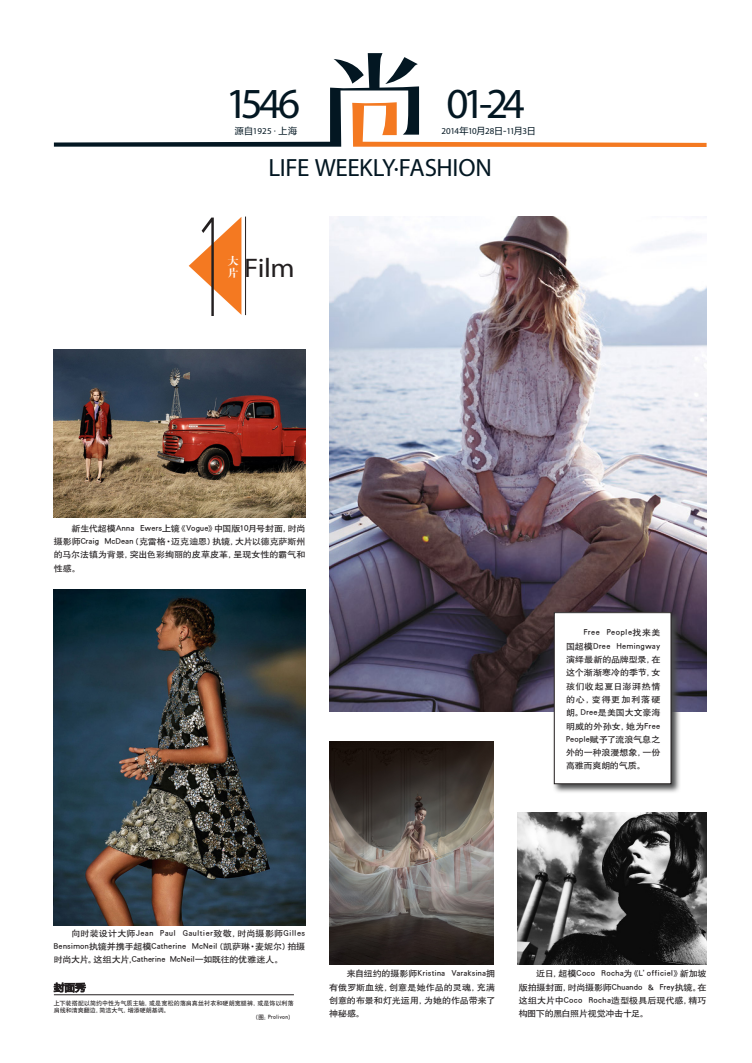
<style>
.page{position:relative;width:752px;height:1063px;background:#fff}
.page>*{position:absolute;margin:0;border:0;box-sizing:border-box;transform-origin:0 0}
.t1{font:43px "Myriad Pro";letter-spacing:-.125em;color:#031722}
._13链接大标题{font:27px "Myriad Pro";color:#231f20;scale:1.08 1}
.t2{font:25px "Myriad Pro";letter-spacing:-.015em;color:#031722}
._13链接大标题-2{font:10.9px/11.7px "H Ya 4 gj";color:#fff;scale:1.05 1}
.t3{font:9px "Myriad Pro";letter-spacing:-.04em;color:#031722}
.t4{font:9px "Microsoft Ya Hei";color:#031722}
._05正文{font:8.4px/13.3px "H Yb 1 gj";color:#231f20;text-align:justify;scale:1.08 1}
._16图注{font:6px/7.2px "H Yb 1 gj";letter-spacing:.01em;color:#231f20}
.s1{font-family:"Microsoft Ya Hei"}
.s2{font-family:"Myriad Pro"}
</style>
<div class="page">
<img style="left:329px;top:217px;width:377px;height:494px">
<svg style="left:54px;top:53px;width:652px;height:94px"></svg>
<hr style="left:245px;top:217px;width:1px;height:98px;background:#231f20">
<svg style="left:189px;top:217px;width:52px;height:99px"></svg>
<svg style="left:54px;top:983px;width:32px;height:10px"></svg>
<hr style="left:54px;top:995px;width:240px;height:1px;background:#231f20">
<svg style="left:552px;top:611px;width:128px;height:182px;background:#7f7e83"></svg>
<div style="left:554px;top:613px;width:116px;height:171px;background:#fff"></div>
<div style="left:553px;top:612px;width:118px;height:172px;border:1px solid #231f20"></div>
<img style="left:54px;top:349px;width:251px;height:168px">
<img style="left:329px;top:742px;width:164px;height:223px">
<img style="left:517px;top:812px;width:189px;height:153px">
<img style="left:54px;top:590px;width:251px;height:335px">
<p class="t1" style="left:226px;top:77px;width:76px">1546</p>
<p class="t1" style="left:446px;top:77px;width:80px">01-24</p>
<p class="t3" style="left:441px;top:125px;width:96px">2014<span class="s1">年</span>10<span class="s1">月</span>28<span class="s1">日-</span>11<span class="s1">月</span>3<span class="s1">日</span></p>
<p class="t2" style="left:268px;top:153px;width:225px">LIFE WEEKLY·FASHION</p>
<p class="t4" style="left:234px;top:124px;width:64px">源自<span class="s2">1925</span> · 上海</p>
<p class="_13链接大标题-2" style="left:227px;top:255px;width:12px">大片</p>
<p class="_13链接大标题" style="left:244px;top:251px;width:48px">Film</p>
<p class="_05正文" style="left:54px;top:522px;width:234px;text-indent:18px">新生代超模Anna Ewers上镜《Vogue》中国版10月号封面，时尚摄影师Craig McDean（克雷格·迈克迪恩）执镜，大片以德克萨斯州的马尔法镇为背景，突出色彩绚丽的皮草皮革，呈现女性的霸气和性感。</p>
<p class="_05正文" style="left:565px;top:626px;width:89px;text-indent:18px">Free People找来美国超模Dree Hemingway演绎最新的品牌型录，在这个渐渐寒冷的季节，女孩们收起夏日澎湃热情的心，变得更加利落硬朗。Dree是美国大文豪海明威的外孙女，她为Free People赋予了流浪气息之外的一种浪漫想象，一份高雅而爽朗的气质。</p>
<p class="_05正文" style="left:54px;top:926px;width:234px;text-indent:18px">向时装设计大师Jean Paul Gaultier致敬，时尚摄影师Gilles Bensimon执镜并携手超模Catherine McNeil（凯萨琳·麦妮尔）拍摄时尚大片。这组大片,Catherine McNeil一如既往的优雅迷人。</p>
<p class="_16图注" style="left:54px;top:1000px;width:241px">上下装搭配以简约中性为气质主轴，或是宽松的落肩真丝衬衣和硬朗宽腿裤，或是饰以利落肩线和清爽翻边，简洁大气，增添硬朗基调。</p>
<p class="_16图注" style="left:252px;top:1014px;width:43px">（图：Prolivon）</p>
<p class="_05正文" style="left:329px;top:967px;width:155px;text-indent:18px">来自纽约的摄影师Kristina Varaksina拥有俄罗斯血统，创意是她作品的灵魂，充满创意的布景和灯光运用，为她的作品带来了神秘感。</p>
<p class="_05正文" style="left:518px;top:967px;width:175px;text-indent:18px">近日，超模Coco Rocha为《L’officiel》新加坡版拍摄封面，时尚摄影师Chuando &amp; Frey执镜。在这组大片中Coco Rocha造型极具后现代感，精巧构图下的黑白照片视觉冲击十足。</p>
</div>
